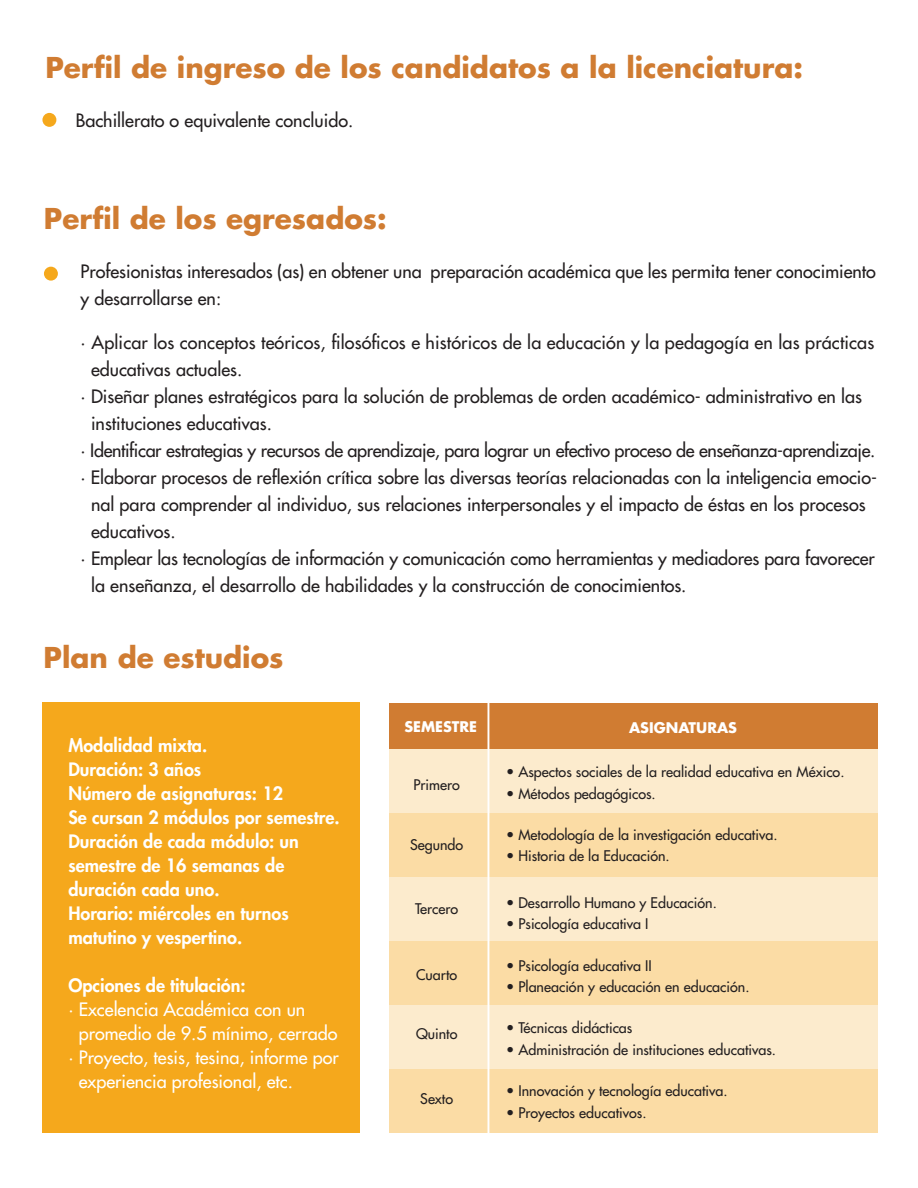
<style>
.page{position:relative;width:918px;height:1188px;background:#fff}
.page>*{position:absolute;margin:0;border:0;box-sizing:border-box;transform-origin:0 0}
.t1{font:700 27.9px "Futura Std";color:#d07c32}
.t2{font:500 18px/27px "Futura Std";color:#231f20}
.t3{font:800 18px/24px "Futura Std";color:#fff}
.t4{font:500 18px "Futura Std";color:#fff}
.t5{font:500 18px "Futura Std";letter-spacing:-.02em;color:#231f20}
.t6{font:500 14.25px "Futura Std";color:#231f20}
.t7{font:700 14.25px "Futura Std";color:#fff}
</style>
<div class="page">
<div style="left:42px;top:113px;width:14px;height:14px;background:#f5a81c;border-radius:50%"></div>
<div style="left:44px;top:267px;width:14px;height:14px;background:#f5a81c;border-radius:50%"></div>
<div style="left:389px;top:703px;width:489px;height:46px;background:#d07c32"></div>
<div style="left:389px;top:749px;width:489px;height:64px;background:#fcebcd"></div>
<div style="left:389px;top:813px;width:489px;height:64px;background:#fbdca5"></div>
<div style="left:389px;top:877px;width:489px;height:64px;background:#fcebcd"></div>
<div style="left:389px;top:941px;width:489px;height:64px;background:#fbdca5"></div>
<div style="left:389px;top:1005px;width:489px;height:64px;background:#fcebcd"></div>
<div style="left:389px;top:1069px;width:489px;height:64px;background:#fbdca5"></div>
<hr style="left:488px;top:701px;width:1px;height:443px;background:#fff">
<div style="left:42px;top:703px;width:318px;height:430px;background:#f5a81c"></div>
<h1 class="t1" style="left:45px;top:49px;width:759px">Perfil de ingreso de los candidatos a la licenciatura:</h1>
<p class="t2" style="left:76px;top:107px;width:279px">Bachillerato o equivalente concluido.</p>
<h1 class="t1" style="left:44px;top:200px;width:344px">Perfil de los egresados:</h1>
<p class="t2" style="left:81px;top:258px;width:797px">Profesionistas interesados (as) en obtener una preparación académica que les permita tener conocimiento y desarrollarse en:</p>
<p class="t2" style="left:81px;top:329px;width:795px">· Aplicar los conceptos teóricos, filosóficos e históricos de la educación y la pedagogía en las prácticas</p>
<p class="t2" style="left:91px;top:356px;width:153px">educativas actuales.</p>
<p class="t2" style="left:81px;top:383px;width:783px">· Diseñar planes estratégicos para la solución de problemas de orden académico- administrativo en las</p>
<p class="t2" style="left:91px;top:410px;width:182px">instituciones educativas.</p>
<p class="t5" style="left:81px;top:439px;width:796px">· Identificar estrategias y recursos de aprendizaje, para lograr un efectivo proceso de enseñanza-aprendizaje.</p>
<p class="t2" style="left:81px;top:464px;width:798px">· Elaborar procesos de reflexión crítica sobre las diversas teorías relacionadas con la inteligencia emocio-</p>
<p class="t2" style="left:91px;top:491px;width:776px">nal para comprender al individuo, sus relaciones interpersonales y el impacto de éstas en los procesos</p>
<p class="t2" style="left:91px;top:518px;width:86px">educativos.</p>
<p class="t2" style="left:81px;top:545px;width:796px">· Emplear las tecnologías de información y comunicación como herramientas y mediadores para favorecer</p>
<p class="t2" style="left:91px;top:572px;width:597px">la enseñanza, el desarrollo de habilidades y la construcción de conocimientos.</p>
<h1 class="t1" style="left:44px;top:639px;width:241px">Plan de estudios</h1>
<p class="t3" style="left:68px;top:734px;width:273px">Modalidad mixta.<br>Duración: 3 años<br>Número de asignaturas: 12<br>Se cursan 2 módulos por semestre.<br>Duración de cada módulo: un semestre de 16 semanas de duración cada uno.<br>Horario: miércoles en turnos matutino y vespertino.</p>
<p class="t3" style="left:68px;top:974px;width:179px">Opciones de titulación:</p>
<p class="t4" style="left:68px;top:998px;width:239px">· Excelencia Académica con un</p>
<p class="t4" style="left:79px;top:1022px;width:260px">promedio de 9.5 mínimo, cerrado</p>
<p class="t4" style="left:68px;top:1046px;width:272px">· Proyecto, tesis, tesina, informe por</p>
<p class="t4" style="left:79px;top:1070px;width:216px">experiencia profesional, etc.</p>
<p class="t7" style="left:404px;top:717px;width:74px">SEMESTRE</p>
<p class="t7" style="left:629px;top:718px;width:110px">ASIGNATURAS</p>
<p class="t6" style="left:414px;top:776px;width:48px">Primero</p>
<p class="t6" style="left:410px;top:836px;width:55px">Segundo</p>
<p class="t6" style="left:415px;top:900px;width:45px">Tercero</p>
<p class="t6" style="left:416px;top:966px;width:43px">Cuarto</p>
<p class="t6" style="left:416px;top:1025px;width:43px">Quinto</p>
<p class="t6" style="left:420px;top:1089px;width:34px">Sexto</p>
<p class="t6" style="left:506px;top:763px;width:340px">• Aspectos sociales de la realidad educativa en México.</p>
<p class="t6" style="left:506px;top:785px;width:151px">• Métodos pedagógicos.</p>
<p class="t6" style="left:506px;top:826px;width:273px">• Metodología de la investigación educativa.</p>
<p class="t6" style="left:506px;top:847px;width:165px">• Historia de la Educación.</p>
<p class="t6" style="left:506px;top:894px;width:212px">• Desarrollo Humano y Educación.</p>
<p class="t6" style="left:506px;top:915px;width:144px">• Psicología educativa I</p>
<p class="t6" style="left:506px;top:956px;width:147px">• Psicología educativa II</p>
<p class="t6" style="left:506px;top:978px;width:245px">• Planeación y educación en educación.</p>
<p class="t6" style="left:506px;top:1019px;width:128px">• Técnicas didácticas</p>
<p class="t6" style="left:506px;top:1041px;width:272px">• Administración de instituciones educativas.</p>
<p class="t6" style="left:506px;top:1082px;width:223px">• Innovación y tecnología educativa.</p>
<p class="t6" style="left:506px;top:1103px;width:142px">• Proyectos educativos.</p>
</div>
